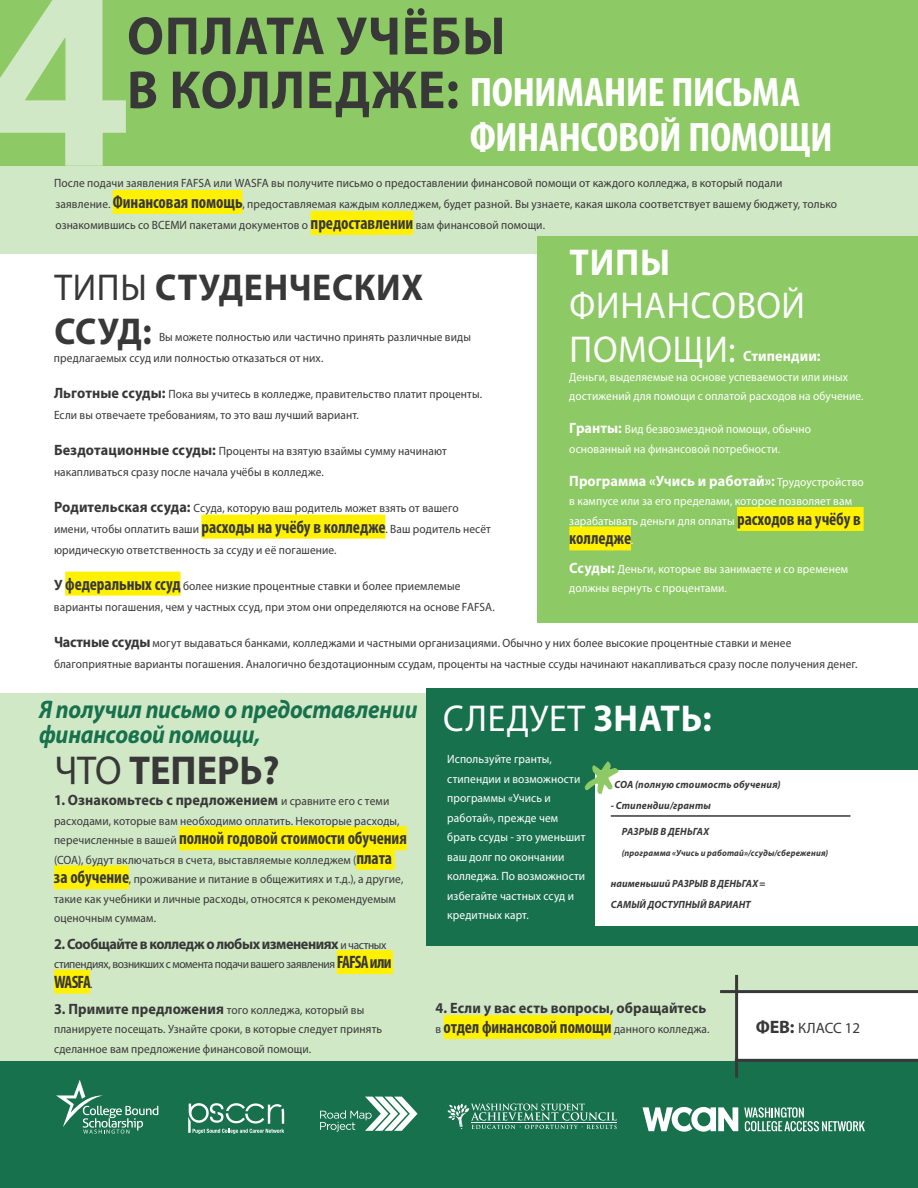
<style>
.page{position:relative;width:918px;height:1188px;background:#fff}
.page>*{position:absolute;margin:0;border:0;box-sizing:border-box;transform-origin:0 0}
.t1{font:700 238.5px "Avenir Next";color:#d1e8c6}
.t2{font:700 78px "Daniel";color:#8dc964}
.t3{font:700 54px/54px "Myriad Pro";letter-spacing:.02em;color:#383839;scale:.95 1}
.t4{font:700 condensed 41.4px/45px "Myriad Pro";letter-spacing:-.015em;color:#fff;scale:1.07 1}
.t5{font:700 40.5px "Myriad Pro";color:#383839;scale:.95 1}
.t6{font:37.5px/43.5px "Myriad Pro";letter-spacing:.02em;color:#fff;scale:.95 1}
.t7{font:700 37.5px/43.5px "Myriad Pro";letter-spacing:.02em;color:#383839;scale:.95 1}
.t8{font:700 37.5px "Myriad Pro";color:#fff;scale:.95 1}
.t9{font:italic 700 25.5px/25.5px "Myriad Pro";letter-spacing:-.01em;color:#18714d;scale:.9 1}
.t10{font:700 condensed 18px "Myriad Pro";letter-spacing:-.005em;color:#383839;scale:.95 1}
.t11{font:700 15px "Myriad Pro";letter-spacing:.005em;color:#383839;scale:.95 1}
.t12{font:700 15px "Myriad Pro";letter-spacing:.005em;color:#fff;scale:.95 1}
.t13{font:700 15px "Myriad Pro";letter-spacing:-.035em;color:#383839;scale:.95 1}
.t14{font:15px "Myriad Pro";color:#383839}
.t15{font:12px/21px "Myriad Pro";letter-spacing:.01em;color:#383839;scale:.95 1}
.t16{font:12px/19.5px "Myriad Pro";letter-spacing:.01em;color:#fff;scale:.95 1}
.t17{font:12px "Myriad Pro";letter-spacing:-.03em;color:#383839;scale:.95 1}
.t18{font:italic 700 10.5px/21px "Myriad Pro";letter-spacing:.015em;color:#383839;scale:.95 1}
.t19{font:italic 700 9px "Myriad Pro";letter-spacing:.025em;color:#383839;scale:.95 1}
.s1{font-weight:700;font-stretch:condensed;font-size:18px}
.s2{font-weight:400}
.s3{font-weight:700;font-size:15px}
.s4{font-weight:400;font-size:12px}
.s5{font-weight:700;font-stretch:condensed;font-size:18px;color:#383839}
.s6{font-weight:400;font-stretch:normal;font-size:12px;color:#fff}
.s7{font-weight:700}
.s8{font-weight:400;font-stretch:normal;font-size:12px}
.s9{font-weight:700;font-size:18px}
</style>
<div class="page">
<div style="left:0;top:693px;width:918px;height:387px;background:#d1e8c6"></div>
<div style="left:0;top:80px;width:918px;height:174px;background:#d1e8c6"></div>
<div style="left:0;top:0;width:918px;height:165px;background:#8dc964"></div>
<div style="left:113px;top:190px;width:129px;height:24px;background:#fff101"></div>
<div style="left:311px;top:211px;width:102px;height:24px;background:#fff101"></div>
<div style="left:537px;top:236px;width:381px;height:387px;background:#8dc964"></div>
<div style="left:201px;top:515px;width:184px;height:24px;background:#fff101"></div>
<div style="left:65px;top:572px;width:116px;height:24px;background:#fff101"></div>
<div style="left:737px;top:507px;width:127px;height:24px;background:#fff101"></div>
<div style="left:569px;top:526px;width:62px;height:24px;background:#fff101"></div>
<div style="left:427px;top:689px;width:491px;height:257px;background:#18714d"></div>
<div style="left:179px;top:826px;width:228px;height:24px;background:#fff101"></div>
<div style="left:356px;top:846px;width:39px;height:24px;background:#fff101"></div>
<div style="left:54px;top:865px;width:75px;height:24px;background:#fff101"></div>
<div style="left:337px;top:950px;width:56px;height:24px;background:#fff101"></div>
<div style="left:54px;top:970px;width:36px;height:24px;background:#fff101"></div>
<div style="left:444px;top:1015px;width:168px;height:24px;background:#fff101"></div>
<div style="left:0;top:1061px;width:918px;height:127px;background:#18714d"></div>
<svg style="left:320px;top:1097px;width:98px;height:35px"></svg>
<svg style="left:642px;top:1107px;width:96px;height:25px"></svg>
<svg style="left:744px;top:1107px;width:121px;height:24px"></svg>
<svg style="left:56px;top:1080px;width:102px;height:54px"></svg>
<svg style="left:447px;top:1104px;width:170px;height:25px"></svg>
<svg style="left:188px;top:1103px;width:96px;height:31px"></svg>
<div style="left:595px;top:770px;width:323px;height:155px;background:#fff"></div>
<hr style="left:611px;top:815px;width:240px;height:2px;background:#383839">
<div style="left:735px;top:991px;width:183px;height:68px;background:#fff"></div>
<hr style="left:720px;top:990px;width:198px;height:3px;background:#383839">
<hr style="left:735px;top:975px;width:3px;height:103px;background:#383839">
<hr style="left:735px;top:1059px;width:183px;height:3px;background:#383839">
<h1 class="t1" style="left:-20px;top:-124px;width:156px">4</h1>
<h3 class="t3" style="left:127px;top:7px;width:400px">ОПЛАТА УЧЁБЫ<br>В КОЛЛЕДЖЕ:</h3>
<h3 class="t4" style="left:470px;top:69px;width:341px">ПОНИМАНИЕ ПИСЬМА<br>ФИНАНСОВОЙ ПОМОЩИ</h3>
<p class="t15" style="left:54px;top:172px;width:826px">После подачи заявления FAFSA или WASFA вы получите письмо о предоставлении финансовой помощи от каждого колледжа, в который подали заявление. <span class="s1">Финансовая помощь</span>, предоставляемая каждым колледжем, будет разной. Вы узнаете, какая школа соответствует вашему бюджету, только ознакомившись со ВСЕМИ пакетами документов о <span class="s1">предоставлении</span> вам финансовой помощи.</p>
<h3 class="t8" style="left:570px;top:238px;width:108px">ТИПЫ</h3>
<h3 class="t6" style="left:570px;top:284px;width:249px">ФИНАНСОВОЙ<br>ПОМОЩИ:</h3>
<h3 class="t7" style="left:54px;top:264px;width:390px"><span class="s2">ТИПЫ</span> СТУДЕНЧЕСКИХ<br>ССУД:</h3>
<p class="t15" style="left:54px;top:326px;width:440px;text-indent:105px">Вы можете полностью или частично принять различные виды предлагаемых ссуд или полностью отказаться от них.</p>
<p class="t15" style="left:54px;top:383px;width:452px"><span class="s3">Льготные ссуды:</span> Пока вы учитесь в колледже, правительство платит проценты.<br>Если вы отвечаете требованиям, то это ваш лучший вариант.</p>
<p class="t15" style="left:54px;top:440px;width:415px"><span class="s3">Бездотационные ссуды:</span> Проценты на взятую взаймы сумму начинают накапливаться сразу после начала учёбы в колледже.</p>
<p class="t15" style="left:54px;top:497px;width:461px"><span class="s3">Родительская ссуда:</span> Ссуда, которую ваш родитель может взять от вашего имени, чтобы оплатить ваши <span class="s1">расходы на учёбу в колледже</span>. Ваш родитель несёт юридическую ответственность за ссуду и её погашение.</p>
<p class="t15" style="left:54px;top:575px;width:466px"><span class="s3">У</span> <span class="s1">федеральных ссуд</span> более низкие процентные ставки и более приемлемые варианты погашения, чем у частных ссуд, при этом они определяются на основе FAFSA.</p>
<p class="t15" style="left:54px;top:632px;width:847px"><span class="s3">Частные ссуды</span> могут выдаваться банками, колледжами и частными организациями. Обычно у них более высокие процентные ставки и менее благоприятные варианты погашения. Аналогично бездотационным ссудам, проценты на частные ссуды начинают накапливаться сразу после получения денег.</p>
<p class="t12" style="left:743px;top:347px;width:83px">Стипендии:</p>
<p class="t16" style="left:569px;top:367px;width:311px">Деньги, выделяемые на основе успеваемости или иных достижений для помощи с оплатой расходов на обучение.</p>
<p class="t16" style="left:569px;top:419px;width:256px"><span class="s3">Гранты:</span> Вид безвозмездной помощи, обычно основанный на финансовой потребности.</p>
<p class="t12" style="left:569px;top:471px;width:311px">Программа «Учись и работай»: <span class="s4">Трудоустройство</span></p>
<p class="t16" style="left:569px;top:491px;width:308px">в кампусе или за его пределами, которое позволяет вам зарабатывать деньги для оплаты <span class="s5">расходов на учёбу в</span></p>
<h3 class="t10" style="left:569px;top:527px;width:69px">колледже<span class="s6">.</span></h3>
<p class="t16" style="left:569px;top:559px;width:295px"><span class="s3">Ссуды:</span> Деньги, которые вы занимаете и со временем должны вернуть с процентами.</p>
<h3 class="t9" style="left:39px;top:696px;width:422px">Я получил письмо о предоставлении финансовой помощи,</h3>
<h3 class="t6" style="left:443px;top:696px;width:284px">СЛЕДУЕТ <span class="s7">ЗНАТЬ:</span></h3>
<p class="t16" style="left:447px;top:749px;width:147px">Используйте гранты, стипендии и возможности программы «Учись и работай», прежде чем брать ссуды - это уменьшит ваш долг по окончании колледжа. По возможности избегайте частных ссуд и кредитных карт.</p>
<h3 class="t5" style="left:54px;top:743px;width:239px"><span class="s2">ЧТО</span> ТЕПЕРЬ?</h3>
<p class="t11" style="left:54px;top:791px;width:354px">1. Ознакомьтесь с предложением <span class="s4">и сравните его с теми</span></p>
<p class="t15" style="left:54px;top:810px;width:365px">расходами, которые вам необходимо оплатить. Некоторые расходы,</p>
<h3 class="t10" style="left:54px;top:827px;width:373px"><span class="s8">перечисленные в вашей</span> полной годовой стоимости обучения</h3>
<p class="t15" style="left:54px;top:850px;width:369px;line-height:19.5px">(COA), будут включаться в счета, выставляемые колледжем (<span class="s1">плата за обучение</span>, проживание и питание в общежитиях и т.д.), а другие, такие как учебники и личные расходы, относятся к рекомендуемым оценочным суммам.</p>
<p class="t13" style="left:54px;top:934px;width:352px">2. Сообщайте в колледж о любых изменениях <span class="s4">и частных</span></p>
<p class="t17" style="left:54px;top:957px;width:357px">стипендиях, возникших с момента подачи вашего заявления <span class="s1">FAFSA или</span></p>
<h3 class="t10" style="left:54px;top:970px;width:42px">WASFA<span class="s8">.</span></h3>
<p class="t15" style="left:54px;top:1000px;width:347px;line-height:19.5px"><span class="s3">3. Примите предложения</span> того колледжа, который вы планируете посещать. Узнайте сроки, в которые следует принять сделанное вам предложение финансовой помощи.</p>
<p class="t11" style="left:436px;top:999px;width:287px">4. Если у вас есть вопросы, обращайтесь</p>
<h2 class="t2" style="left:584px;top:755px;width:40px">*</h2>
<p class="t18" style="left:614px;top:774px;width:177px">СОА (полную стоимость обучения)</p>
<p class="t18" style="left:611px;top:795px;width:107px">- Стипендии/гранты</p>
<p class="t18" style="left:622px;top:820px;width:94px">РАЗРЫВ В ДЕНЬГАХ</p>
<p class="t19" style="left:622px;top:847px;width:219px">(программа «Учись и работай»/ссуды/сбережения)</p>
<p class="t18" style="left:611px;top:873px;width:164px">наименьший РАЗРЫВ В ДЕНЬГАХ =<br>САМЫЙ ДОСТУПНЫЙ ВАРИАНТ</p>
<p class="t14" style="left:756px;top:1018px;width:106px"><span class="s9">ФЕВ:</span> КЛАСС 12</p>
<h3 class="t10" style="left:436px;top:1016px;width:290px"><span class="s8">в</span> отдел финансовой помощи <span class="s8">данного колледжа.</span></h3>
</div>
